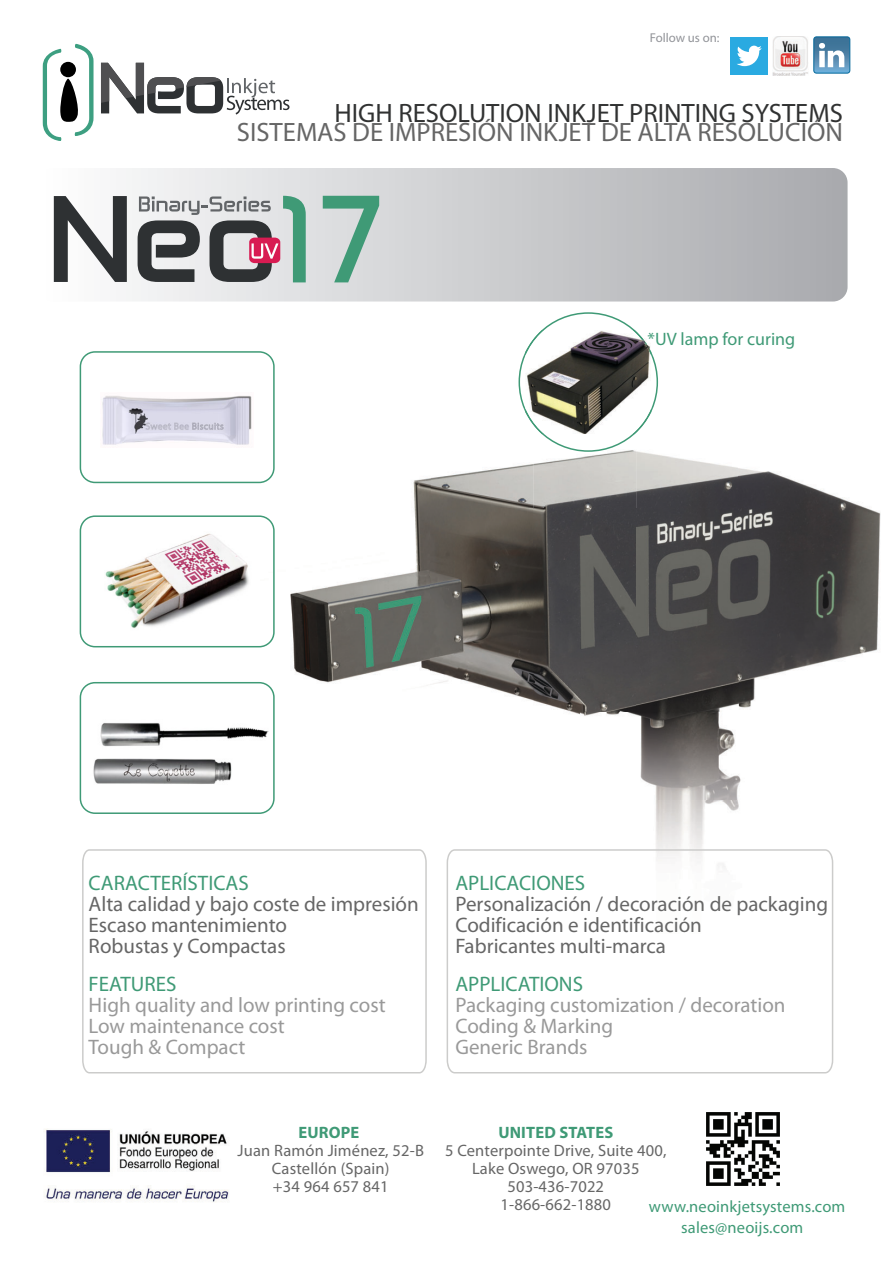
<style>
.page{position:relative;width:893px;height:1263px;background:#fff}
.page>*{position:absolute;margin:0;border:0;box-sizing:border-box;transform-origin:0 0}
.t1{font:26.7px "Myriad Pro";color:#666}
.t2{font:26.7px "Myriad Pro";color:#313232}
.t3{font:21px/21px "Myriad Pro";color:#666}
.t4{font:21px/21px "Myriad Pro";color:#999}
.t5{font:21px "Myriad Pro";color:#3f9a76}
.t6{font:18px "Myriad Pro";color:#3f9a76}
.t7{font:16.5px/18px "Myriad Pro";letter-spacing:.01em;color:#666;text-align:center}
.t8{font:16.5px "Myriad Pro";letter-spacing:.01em;color:#3f9a76}
.t9{font:700 16.5px "Myriad Pro";letter-spacing:.01em;color:#3f9a76}
.t10{font:12.75px "Myriad Pro";color:#919398}
</style>
<div class="page">
<img style="left:123px;top:464px;width:410px;height:44px">
<img style="left:533px;top:452px;width:103px;height:56px">
<img style="left:636px;top:452px;width:205px;height:56px">
<img style="left:841px;top:498px;width:40px;height:160px">
<img style="left:290px;top:508px;width:552px;height:107px">
<img style="left:123px;top:615px;width:513px;height:100px">
<img style="left:636px;top:615px;width:103px;height:98px">
<img style="left:739px;top:615px;width:103px;height:93px">
<img style="left:833px;top:860px;width:1px;height:73px">
<img style="left:581px;top:713px;width:160px;height:136px">
<div style="left:581px;top:933px;width:172px;height:145px;background:linear-gradient(to right,#f2f2f2,#f2f2f2)"></div>
<div style="left:39px;top:168px;width:809px;height:133px;background:linear-gradient(to right,#fcfdfd,#a8a9ad);border-radius:15px"></div>
<svg style="left:80px;top:351px;width:195px;height:132px"></svg>
<svg style="left:80px;top:515px;width:195px;height:132px"></svg>
<svg style="left:80px;top:682px;width:195px;height:132px"></svg>
<img style="left:85px;top:707px;width:184px;height:88px">
<div style="left:730px;top:37px;width:38px;height:38px;background:#2aaae1"></div>
<svg style="left:737px;top:46px;width:25px;height:20px"></svg>
<img style="left:772px;top:36px;width:36px;height:40px">
<svg style="left:813px;top:36px;width:37px;height:38px"></svg>
<svg style="left:54px;top:196px;width:73px;height:86px"></svg>
<svg style="left:323px;top:196px;width:56px;height:86px;background:#a2c4b8"></svg>
<svg style="left:138px;top:196px;width:168px;height:86px;background:#98989a"></svg>
<svg style="left:518px;top:312px;width:140px;height:140px"></svg>
<img style="left:525px;top:330px;width:126px;height:104px">
<svg style="left:43px;top:44px;width:51px;height:97px"></svg>
<svg style="left:101px;top:63px;width:188px;height:51px"></svg>
<svg style="left:82px;top:849px;width:345px;height:224px"></svg>
<svg style="left:447px;top:849px;width:386px;height:224px"></svg>
<img style="left:44px;top:1129px;width:185px;height:73px">
<img style="left:706px;top:1112px;width:74px;height:74px">
<p class="t10" style="left:650px;top:30px;width:71px">Follow us on:</p>
<p class="t2" style="left:334px;top:97px;width:510px">HIGH RESOLUTION INKJET PRINTING SYSTEMS</p>
<p class="t1" style="left:237px;top:116px;width:607px">SISTEMAS DE IMPRESIÓN INKJET DE ALTA RESOLUCIÓN</p>
<p class="t6" style="left:647px;top:328px;width:149px">*UV lamp for curing</p>
<p class="t5" style="left:89px;top:870px;width:162px">CARACTERÍSTICAS</p>
<p class="t3" style="left:89px;top:893px;width:332px">Alta calidad y bajo coste de impresión<br>Escaso mantenimiento<br>Robustas y Compactas</p>
<p class="t5" style="left:89px;top:971px;width:89px">FEATURES</p>
<p class="t4" style="left:89px;top:994px;width:299px">High quality and low printing cost<br>Low maintenance cost<br>Tough &amp; Compact</p>
<p class="t5" style="left:455px;top:870px;width:131px">APLICACIONES</p>
<p class="t3" style="left:455px;top:893px;width:374px">Personalización / decoración de packaging<br>Codificación e identificación<br>Fabricantes multi-marca</p>
<p class="t5" style="left:455px;top:971px;width:129px">APPLICATIONS</p>
<p class="t4" style="left:455px;top:994px;width:332px">Packaging customization / decoration<br>Coding &amp; Marking<br>Generic Brands</p>
<p class="t9" style="left:299px;top:1121px;width:62px">EUROPE</p>
<p class="t7" style="left:238px;top:1141px;width:188px">Juan Ramón Jiménez, 52-B<br>Castellón (Spain)<br>+34 964 657 841</p>
<p class="t9" style="left:498px;top:1121px;width:116px">UNITED STATES</p>
<p class="t7" style="left:445px;top:1141px;width:223px">5 Centerpointe Drive, Suite 400,<br>Lake Oswego, OR 97035<br>503-436-7022<br>1-866-662-1880</p>
<p class="t8" style="left:649px;top:1196px;width:198px">www.neoinkjetsystems.com</p>
<p class="t8" style="left:681px;top:1217px;width:124px">sales@neoijs.com</p>
</div>
